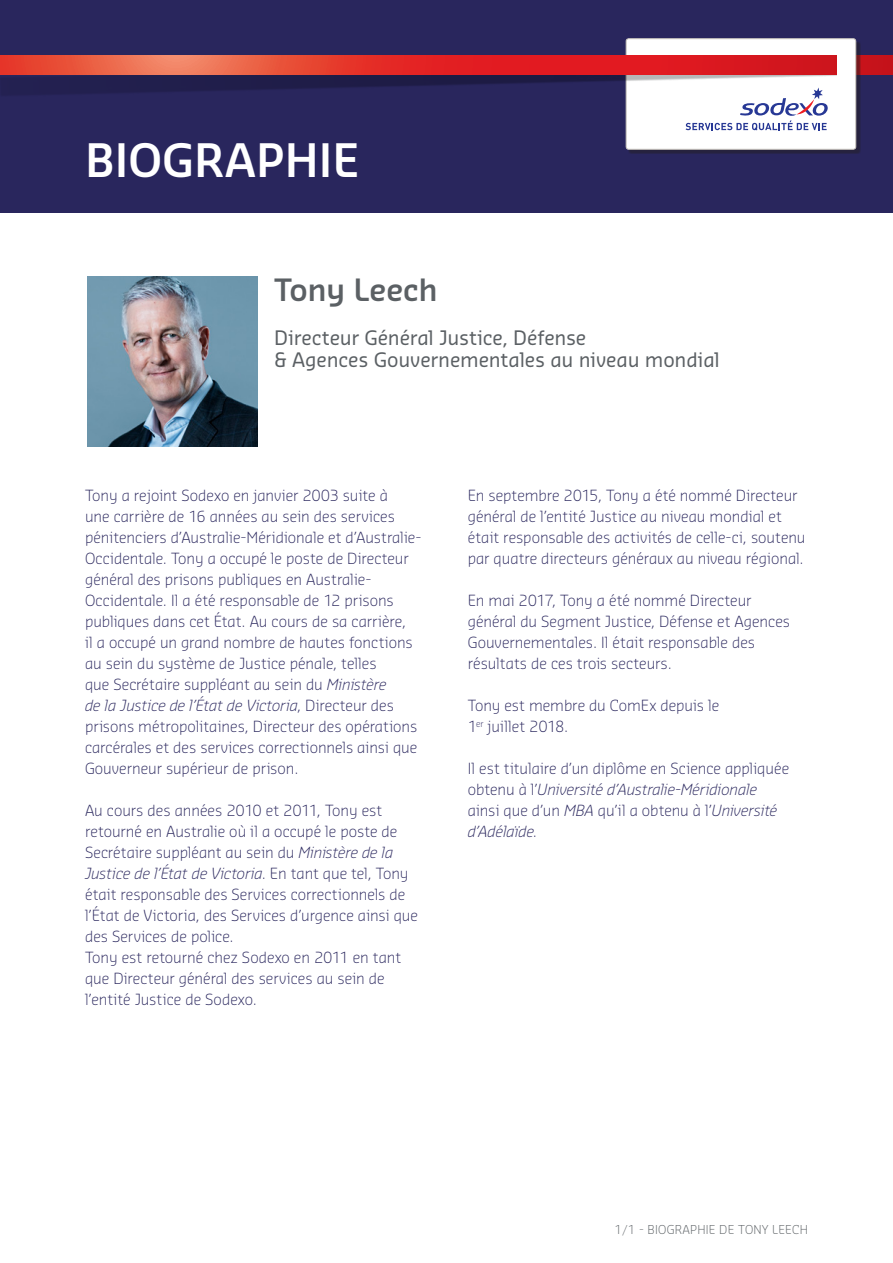
<style>
.page{position:relative;width:893px;height:1263px;background:#fff}
.page>*{position:absolute;margin:0;border:0;box-sizing:border-box;transform-origin:0 0}
.t1{font:600 45px "Sansa Pro";color:#fff}
.t2{font:600 30px "Sansa Pro";letter-spacing:-.01em;color:#5b6064}
.t3{font:19.5px/22.5px "Sansa Pro";letter-spacing:-.005em;color:#5b6064}
.t4{font:300 15px/21px "Sansa Pro";color:#29265d}
.t5{font:300 12px "Sansa Pro";letter-spacing:.02em;color:#5b6064}
.s1{font-style:italic}
</style>
<div class="page">
<div style="left:0;top:0;width:893px;height:213px;background:#29265d"></div>
<div style="left:843px;top:56px;width:50px;height:19px;background:#c6131b"></div>
<div style="left:628px;top:41px;width:233px;height:113px;background:#231f20;opacity:.5"></div>
<div style="left:626px;top:39px;width:230px;height:110px;background:#fff;border-radius:3px"></div>
<div style="left:626px;top:39px;width:230px;height:110px;border:1px solid #ccc8c0;border-radius:3px"></div>
<img style="left:1px;top:46px;width:836px;height:61px">
<svg style="left:0;top:56px;width:837px;height:19px"></svg>
<svg style="left:686px;top:88px;width:142px;height:42px"></svg>
<img style="left:87px;top:276px;width:170px;height:170px">
<p class="t1" style="left:85px;top:131px;width:276px">BIOGRAPHIE</p>
<p class="t2" style="left:274px;top:270px;width:165px">Tony Leech</p>
<p class="t3" style="left:274px;top:325px;width:447px">Directeur Général Justice, Défense<br>&amp; Agences Gouvernementales au niveau mondial</p>
<p class="t4" style="left:85px;top:485px;width:338px">Tony a rejoint Sodexo en janvier 2003 suite à<br>une carrière de 16 années au sein des services pénitenciers d’Australie-Méridionale et d’Australie-Occidentale. Tony a occupé le poste de Directeur général des prisons publiques en Australie-Occidentale. Il a été responsable de 12 prisons publiques dans cet État. Au cours de sa carrière,<br>il a occupé un grand nombre de hautes fonctions au sein du système de Justice pénale, telles<br>que Secrétaire suppléant au sein du <span class="s1">Ministère<br>de la Justice de l’État de Victoria</span>, Directeur des prisons métropolitaines, Directeur des opérations carcérales et des services correctionnels ainsi que Gouverneur supérieur de prison.</p>
<p class="t4" style="left:85px;top:800px;width:335px">Au cours des années 2010 et 2011, Tony est retourné en Australie où il a occupé le poste de Secrétaire suppléant au sein du <span class="s1">Ministère de la Justice de l’État de Victoria</span>. En tant que tel, Tony était responsable des Services correctionnels de l’État de Victoria, des Services d’urgence ainsi que des Services de police.</p>
<p class="t4" style="left:85px;top:947px;width:318px">Tony est retourné chez Sodexo en 2011 en tant que Directeur général des services au sein de l’entité Justice de Sodexo.</p>
<p class="t4" style="left:468px;top:485px;width:339px">En septembre 2015, Tony a été nommé Directeur général de l’entité Justice au niveau mondial et était responsable des activités de celle-ci, soutenu par quatre directeurs généraux au niveau régional.</p>
<p class="t4" style="left:468px;top:590px;width:324px">En mai 2017, Tony a été nommé Directeur général du Segment Justice, Défense et Agences Gouvernementales. Il était responsable des résultats de ces trois secteurs.</p>
<p class="t4" style="left:468px;top:695px;width:253px">Tony est membre du ComEx depuis le<br>1<sup>er</sup> juillet 2018.</p>
<p class="t4" style="left:468px;top:758px;width:323px">Il est titulaire d’un diplôme en Science appliquée obtenu à l’<span class="s1">Université d’Australie-Méridionale </span>ainsi que d’un <span class="s1">MBA</span> qu’il a obtenu à l’<span class="s1">Université d’Adélaïde</span>.</p>
<p class="t5" style="left:614px;top:1222px;width:195px">1/1 - BIOGRAPHIE DE TONY LEECH</p>
</div>
